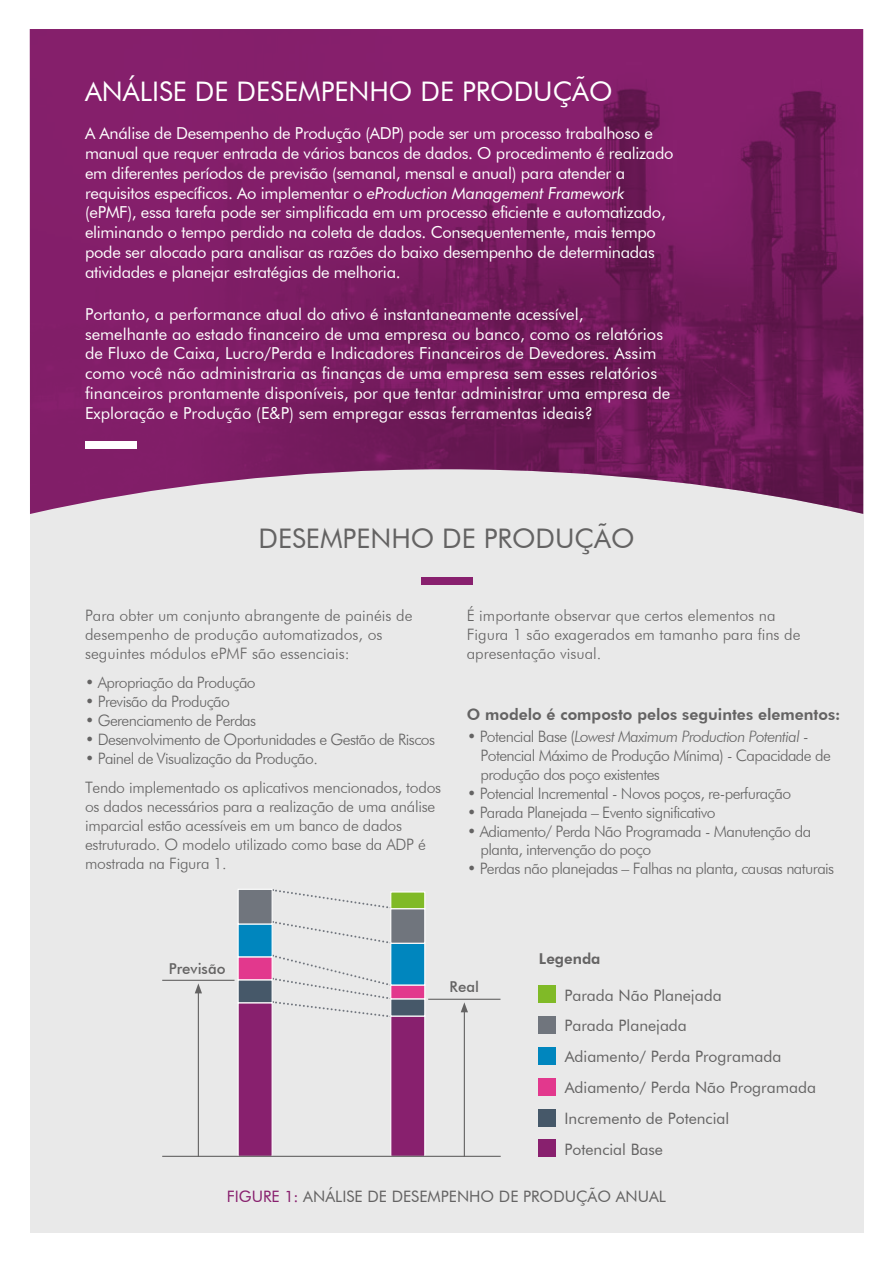
<style>
.page{position:relative;width:893px;height:1263px;background:#fff}
.page>*{position:absolute;margin:0;border:0;box-sizing:border-box;transform-origin:0 0}
.t1{font:27px "Futura BT";color:#fff}
.t2{font:27px "Futura BT";color:#646363}
.t3{font:16.5px/19.8px "Futura BT";letter-spacing:-.02em;color:#fff}
.t4{font:16.5px/19.8px "Futura BT";color:#fff}
.t5{font:300 15.75px/18.9px "Futura BT";letter-spacing:-.035em;color:#646363}
.t6{font:300 15.75px/18.9px "Futura BT";color:#646363}
.t7{font:15.75px/30.8px "Futura BT";color:#646363}
.t8{font:800 15.75px "Futura BT";color:#646363}
.t9{font:500 15px "Futura BT";color:#646363}
.t10{font:800 15px "Futura BT";color:#646363}
.s1{font-style:italic}
.s2{color:#88206e}
</style>
<div class="page">
<div style="left:30px;top:409px;width:833px;height:824px;background:#e9e9e9"></div>
<img style="left:30px;top:29px;width:833px;height:485px">
<div style="left:421px;top:577px;width:51px;height:8px;background:#88206e"></div>
<div style="left:85px;top:441px;width:51px;height:7px;background:#fff"></div>
<div style="left:539px;top:986px;width:17px;height:17px;background:#80ba27"></div>
<div style="left:539px;top:1017px;width:17px;height:17px;background:#70757d"></div>
<div style="left:539px;top:1047px;width:17px;height:17px;background:#0086be"></div>
<div style="left:539px;top:1078px;width:17px;height:17px;background:#e2388d"></div>
<div style="left:539px;top:1109px;width:17px;height:17px;background:#465869"></div>
<div style="left:539px;top:1140px;width:17px;height:17px;background:#88206e"></div>
<svg style="left:273px;top:889px;width:117px;height:19px"></svg>
<svg style="left:273px;top:921px;width:117px;height:23px"></svg>
<svg style="left:273px;top:954px;width:117px;height:63px"></svg>
<div style="left:390px;top:1015px;width:35px;height:142px;background:#88206e;border:1px solid #fff"></div>
<div style="left:390px;top:998px;width:35px;height:18px;background:#465869;border:1px solid #fff"></div>
<div style="left:390px;top:984px;width:35px;height:15px;background:#e2388d;border:1px solid #fff"></div>
<div style="left:390px;top:943px;width:35px;height:42px;background:#0086be;border:1px solid #fff"></div>
<div style="left:390px;top:908px;width:35px;height:36px;background:#70757d;border:1px solid #fff"></div>
<div style="left:390px;top:891px;width:35px;height:18px;background:#80ba27;border:1px solid #fff"></div>
<div style="left:238px;top:1002px;width:35px;height:155px;background:#88206e;border:1px solid #fff"></div>
<div style="left:238px;top:979px;width:35px;height:24px;background:#465869;border:1px solid #fff"></div>
<div style="left:238px;top:956px;width:35px;height:24px;background:#e2388d;border:1px solid #fff"></div>
<div style="left:238px;top:923px;width:35px;height:34px;background:#0086be;border:1px solid #fff"></div>
<div style="left:238px;top:889px;width:35px;height:35px;background:#70757d;border:1px solid #fff"></div>
<hr style="left:198px;top:991px;width:1px;height:166px;background:#646363">
<svg style="left:195px;top:983px;width:7px;height:10px"></svg>
<hr style="left:464px;top:1010px;width:1px;height:147px;background:#646363">
<svg style="left:461px;top:1002px;width:7px;height:10px"></svg>
<hr style="left:162px;top:980px;width:72px;height:1px;background:#646363">
<hr style="left:162px;top:1156px;width:339px;height:1px;background:#646363">
<hr style="left:428px;top:999px;width:72px;height:1px;background:#646363">
<h1 class="t1" style="left:85px;top:75px;width:529px">ANÁLISE DE DESEMPENHO DE PRODUÇÃO</h1>
<p class="t3" style="left:85px;top:123px;width:590px">A Análise de Desempenho de Produção (ADP) pode ser um processo trabalhoso e manual que requer entrada de vários bancos de dados. O procedimento é realizado em diferentes períodos de previsão (semanal, mensal e anual) para atender a requisitos específicos. Ao implementar o <span class="s1">eProduction Management Framework </span>(ePMF), essa tarefa pode ser simplificada em um processo eficiente e automatizado, eliminando o tempo perdido na coleta de dados. Consequentemente, mais tempo pode ser alocado para analisar as razões do baixo desempenho de determinadas atividades e planejar estratégias de melhoria.</p>
<p class="t4" style="left:85px;top:304px;width:587px">Portanto, a performance atual do ativo é instantaneamente acessível,<br>semelhante ao estado financeiro de uma empresa ou banco, como os relatórios de Fluxo de Caixa, Lucro/Perda e Indicadores Financeiros de Devedores. Assim como você não administraria as finanças de uma empresa sem esses relatórios financeiros prontamente disponíveis, por que tentar administrar uma empresa de Exploração e Produção (E&amp;P) sem empregar essas ferramentas ideais?</p>
<h1 class="t2" style="left:258px;top:522px;width:378px">DESEMPENHO DE PRODUÇÃO</h1>
<p class="t6" style="left:85px;top:606px;width:329px">Para obter um conjunto abrangente de painéis de desempenho de produção automatizados, os seguintes módulos ePMF são essenciais:</p>
<p class="t5" style="left:85px;top:673px;width:172px">• Apropriação da Produção</p>
<p class="t5" style="left:85px;top:692px;width:146px">• Previsão da Produção</p>
<p class="t5" style="left:85px;top:711px;width:173px">• Gerenciamento de Perdas</p>
<p class="t5" style="left:85px;top:730px;width:352px">• Desenvolvimento de Oportunidades e Gestão de Riscos</p>
<p class="t5" style="left:85px;top:743px;width:358px;line-height:29.2px">• Painel de Visualização da Produção.<br>Tendo implementado os aplicativos mencionados, todos</p>
<p class="t5" style="left:85px;top:797px;width:352px">os dados necessários para a realização de uma análise imparcial estão acessíveis em um banco de dados estruturado. O modelo utilizado como base da ADP é mostrada na Figura 1.</p>
<p class="t6" style="left:467px;top:606px;width:335px">É importante observar que certos elementos na<br>Figura 1 são exagerados em tamanho para fins de apresentação visual.</p>
<p class="t8" style="left:467px;top:704px;width:375px">O modelo é composto pelos seguintes elementos:</p>
<p class="t5" style="left:480px;top:727px;width:352px;text-indent:-13px">• Potencial Base (<span class="s1">Lowest Maximum Production Potential</span> -<br>Potencial Máximo de Produção Mínima) - Capacidade de produção dos poço existentes</p>
<p class="t5" style="left:467px;top:783px;width:326px">• Potencial Incremental - Novos poços, re-perfuração</p>
<p class="t5" style="left:467px;top:802px;width:250px">• Parada Planejada – Evento significativo</p>
<p class="t5" style="left:480px;top:821px;width:332px;text-indent:-13px">• Adiamento/ Perda Não Programada - Manutenção da planta, intervenção do poço</p>
<p class="t5" style="left:467px;top:859px;width:369px">• Perdas não planejadas – Falhas na planta, causas naturais</p>
<p class="t9" style="left:169px;top:959px;width:58px">Previsão</p>
<p class="t9" style="left:450px;top:978px;width:31px">Real</p>
<p class="t10" style="left:539px;top:949px;width:63px">Legenda</p>
<p class="t7" style="left:564px;top:979px;width:253px">Parada Não Planejada<br>Parada Planejada<br>Adiamento/ Perda Programada<br>Adiamento/ Perda Não Programada<br>Incremento de Potencial<br>Potencial Base</p>
<p class="t7" style="left:227px;top:1180px;width:441px"><span class="s2">FIGURE 1:</span> ANÁLISE DE DESEMPENHO DE PRODUÇÃO ANUAL</p>
</div>
